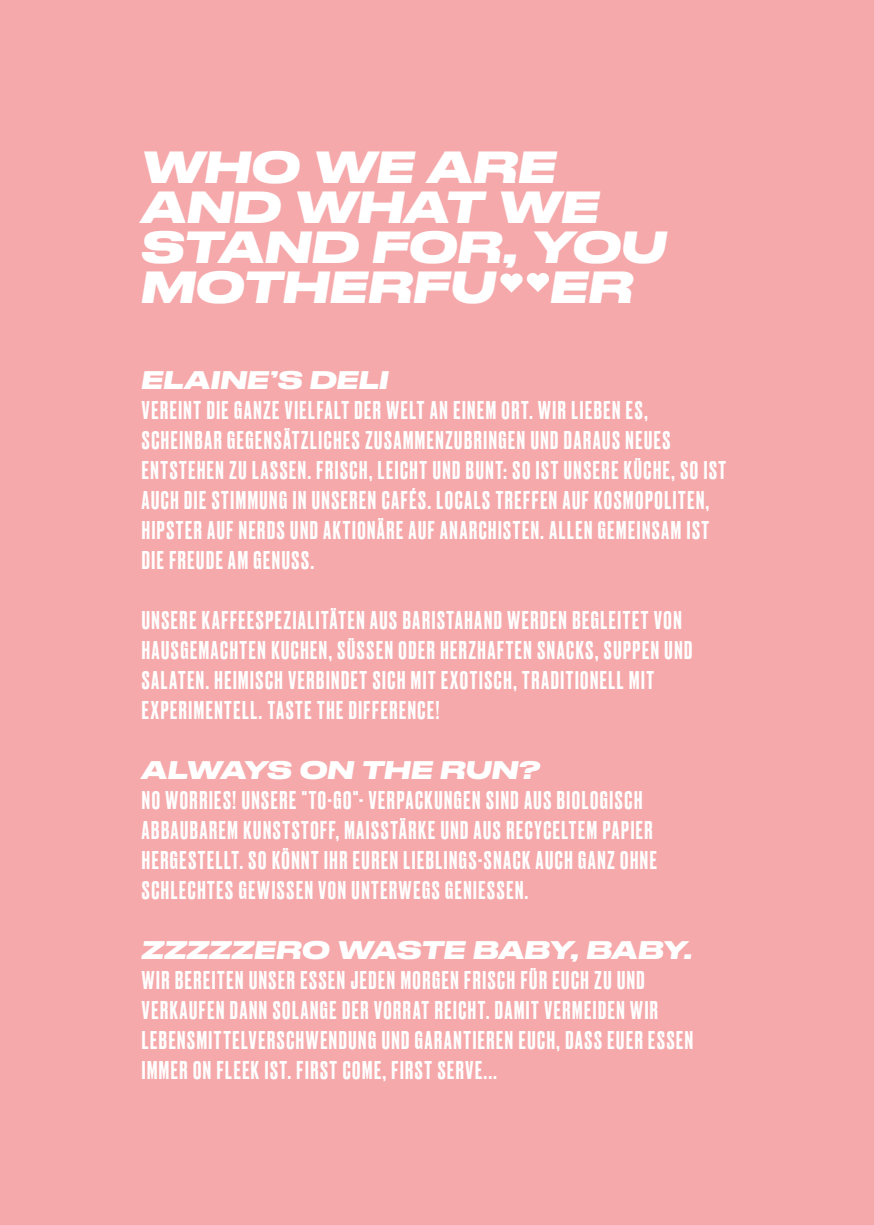
<style>
.page{position:relative;width:874px;height:1225px;background:#fff}
.page>*{position:absolute;margin:0;border:0;box-sizing:border-box;transform-origin:0 0}
.t1{font:italic 700 42px/40px "Druk Wide TT";letter-spacing:.02em;color:#fff}
.Body{font:500 24px/30px "Druk TT";letter-spacing:.07em;color:#fff}
.Body-2{font:italic 700 24px "Druk Wide";letter-spacing:.025em;color:#fff}
.s1{font-family:"Druk Wide";font-weight:700;font-style:italic}
</style>
<div class="page">
<div style="left:0;top:0;width:873px;height:1225px;background:#f5a9ab"></div>
<svg style="left:500px;top:273px;width:48px;height:20px"></svg>
<p class="t1" style="left:142px;top:144px;width:415px">WHO WE ARE</p>
<p class="t1" style="left:142px;top:184px;width:458px">AND WHAT WE</p>
<p class="t1" style="left:142px;top:224px;width:525px">STAND FOR, YOU<br>MOTHERFU</p>
<p class="t1" style="left:550px;top:264px;width:84px">ER</p>
<p class="Body-2" style="left:142px;top:360px;width:248px">ELAINE’S DELI</p>
<p class="Body" style="left:142px;top:394px;width:585px">VEREINT DIE GANZE VIELFALT DER WELT AN EINEM ORT. WIR LIEBEN ES, SCHEINBAR GEGENSÄTZLICHES ZUSAMMENZUBRINGEN UND DARAUS NEUES ENTSTEHEN ZU LASSEN. FRISCH, LEICHT UND BUNT: SO IST UNSERE KÜCHE, SO IST AUCH DIE STIMMUNG IN UNSEREN CAFÉS. LOCALS TREFFEN AUF KOSMOPOLITEN, HIPSTER AUF NERDS UND AKTIONÄRE AUF ANARCHISTEN. ALLEN GEMEINSAM IST DIE FREUDE AM GENUSS.</p>
<p class="Body" style="left:142px;top:604px;width:551px">UNSERE KAFFEESPEZIALITÄTEN AUS BARISTAHAND WERDEN BEGLEITET VON HAUSGEMACHTEN KUCHEN, SÜSSEN ODER HERZHAFTEN SNACKS, SUPPEN UND SALATEN. HEIMISCH VERBINDET SICH MIT EXOTISCH, TRADITIONELL MIT EXPERIMENTELL. TASTE THE DIFFERENCE!</p>
<p class="Body-2" style="left:142px;top:750px;width:399px">ALWAYS ON THE RUN?</p>
<p class="Body" style="left:142px;top:784px;width:516px">NO WORRIES! UNSERE "TO-GO"- VERPACKUNGEN SIND AUS BIOLOGISCH ABBAUBAREM KUNSTSTOFF, MAISSTÄRKE UND AUS RECYCELTEM PAPIER HERGESTELLT. SO KÖNNT IHR EUREN LIEBLINGS-SNACK AUCH GANZ OHNE SCHLECHTES GEWISSEN VON UNTERWEGS GENIESSEN.</p>
<p class="Body" style="left:142px;top:934px;width:552px"><span class="s1">ZZZZZERO WASTE BABY, BABY.<br></span>WIR BEREITEN UNSER ESSEN JEDEN MORGEN FRISCH FÜR EUCH ZU UND VERKAUFEN DANN SOLANGE DER VORRAT REICHT. DAMIT VERMEIDEN WIR LEBENSMITTELVERSCHWENDUNG UND GARANTIEREN EUCH, DASS EUER ESSEN IMMER ON FLEEK IST. FIRST COME, FIRST SERVE...</p>
</div>
